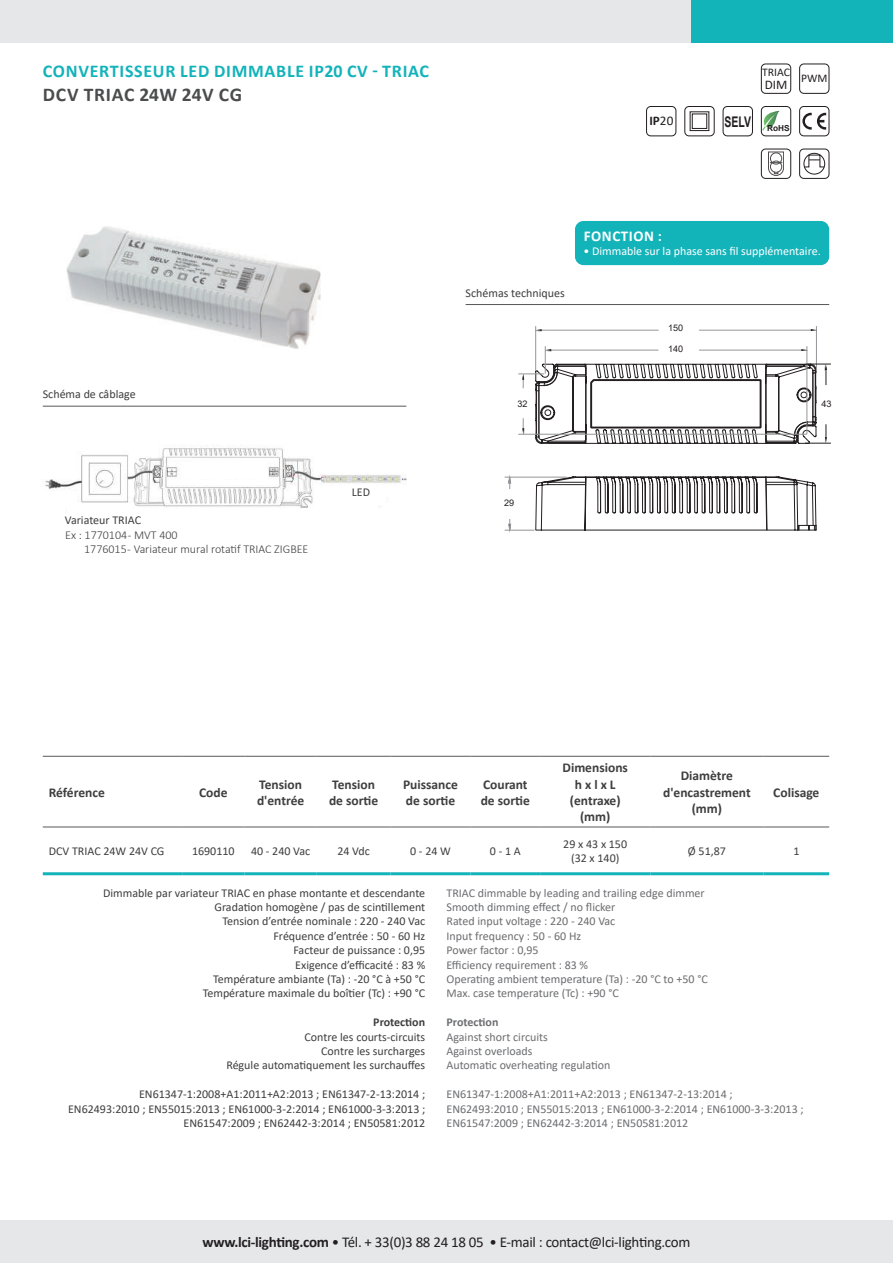
<style>
.page{position:relative;width:893px;height:1263px;background:#fff}
.page>*{position:absolute;margin:0;border:0;box-sizing:border-box;transform-origin:0 0}
.t1{font:700 19.5px "Calibri";letter-spacing:.03em;color:#4b4c4d}
.t2{font:700 18px "Calibri";letter-spacing:.04em;color:#13b3ba}
.t3{font:15px "Calibri";letter-spacing:-.02em;color:#231f20}
.t4{font:700 15px "Calibri";letter-spacing:.04em;color:#fff}
.t5{font:700 14.7px "Arial";color:#231f20;scale:.71 1}
.t6{font:700 13.5px/16.2px "Calibri";color:#3e3e3f}
.t7{font:700 13.2px "Calibri";color:#231f20}
.t8{font:13.2px "Calibri";color:#231f20}
.t9{font:12px/14.4px "Calibri";color:#3e3e3f;text-align:right}
.t10{font:12px/14.4px "Calibri";color:#6c6d70}
.t11{font:300 12px/14.4px "Calibri";color:#3e3e3f}
.t12{font:12px "Calibri";color:#fff}
.t13{font:700 12px "Calibri";color:#3e3e3f}
.t14{font:700 12px "Calibri";color:#6c6d70}
.t15{font:11.7px "Calibri";color:#231f20}
.t16{font:9.15px "Arial";color:#231f20}
.t17{font:700 8.25px "Arial";color:#231f20}
.s1{font-weight:400}
.s2{font-weight:700}
</style>
<div class="page">
<div style="left:0;top:1220px;width:893px;height:43px;background:#e6e7e9"></div>
<div style="left:0;top:0;width:893px;height:43px;background:#e6e7e9"></div>
<div style="left:691px;top:0;width:202px;height:43px;background:#13b3ba"></div>
<hr style="left:466px;top:304px;width:363px;height:1px;background:#57585a">
<hr style="left:43px;top:756px;width:139px;height:1px;background:#57585a">
<hr style="left:182px;top:756px;width:62px;height:1px;background:#57585a">
<hr style="left:244px;top:756px;width:73px;height:1px;background:#57585a">
<hr style="left:317px;top:756px;width:73px;height:1px;background:#57585a">
<hr style="left:390px;top:756px;width:81px;height:1px;background:#57585a">
<hr style="left:471px;top:756px;width:69px;height:1px;background:#57585a">
<hr style="left:540px;top:756px;width:110px;height:1px;background:#57585a">
<hr style="left:650px;top:756px;width:113px;height:1px;background:#57585a">
<hr style="left:763px;top:756px;width:66px;height:1px;background:#57585a">
<hr style="left:43px;top:827px;width:139px;height:1px;background:#57585a">
<hr style="left:182px;top:827px;width:62px;height:1px;background:#57585a">
<hr style="left:244px;top:827px;width:73px;height:1px;background:#57585a">
<hr style="left:317px;top:827px;width:73px;height:1px;background:#57585a">
<hr style="left:390px;top:827px;width:81px;height:1px;background:#57585a">
<hr style="left:471px;top:827px;width:69px;height:1px;background:#57585a">
<hr style="left:540px;top:827px;width:110px;height:1px;background:#57585a">
<hr style="left:650px;top:827px;width:113px;height:1px;background:#57585a">
<hr style="left:763px;top:827px;width:66px;height:1px;background:#57585a">
<hr style="left:43px;top:872px;width:139px;height:3px;background:#13b3ba">
<hr style="left:182px;top:872px;width:62px;height:3px;background:#13b3ba">
<hr style="left:244px;top:872px;width:73px;height:3px;background:#13b3ba">
<hr style="left:317px;top:872px;width:73px;height:3px;background:#13b3ba">
<hr style="left:390px;top:872px;width:81px;height:3px;background:#13b3ba">
<hr style="left:471px;top:872px;width:69px;height:3px;background:#13b3ba">
<hr style="left:540px;top:872px;width:110px;height:3px;background:#13b3ba">
<hr style="left:650px;top:872px;width:113px;height:3px;background:#13b3ba">
<hr style="left:763px;top:872px;width:66px;height:3px;background:#13b3ba">
<div style="left:685px;top:106px;width:29px;height:30px;border:1px solid #231f20;border-radius:4px"></div>
<div style="left:690px;top:112px;width:19px;height:19px;border:1px solid #231f20"></div>
<div style="left:692px;top:114px;width:15px;height:15px;border:1px solid #231f20"></div>
<div style="left:761px;top:64px;width:30px;height:30px;border:1px solid #231f20;border-radius:4px"></div>
<div style="left:799px;top:64px;width:30px;height:30px;border:1px solid #231f20;border-radius:4px"></div>
<hr style="left:43px;top:406px;width:363px;height:1px;background:#57585a">
<img style="left:43px;top:445px;width:363px;height:63px">
<div style="left:336px;top:491px;width:49px;height:13px;background:#fff"></div>
<div style="left:184px;top:466px;width:73px;height:13px;background:#fff"></div>
<div style="left:67px;top:507px;width:73px;height:13px;background:#fff"></div>
<img style="left:67px;top:226px;width:254px;height:122px">
<hr style="left:535px;top:326px;width:1px;height:45px;background:#939598">
<hr style="left:816px;top:326px;width:1px;height:45px;background:#939598">
<svg style="left:518px;top:329px;width:313px;height:115px"></svg>
<svg style="left:505px;top:475px;width:312px;height:56px"></svg>
<div style="left:761px;top:106px;width:30px;height:30px;border:1px solid #231f20;border-radius:4px"></div>
<svg style="left:760px;top:111px;width:20px;height:19px"></svg>
<div style="left:799px;top:106px;width:30px;height:30px;border:1px solid #231f20;border-radius:4px"></div>
<svg style="left:802px;top:113px;width:24px;height:17px"></svg>
<svg style="left:768px;top:152px;width:16px;height:24px"></svg>
<div style="left:761px;top:149px;width:30px;height:30px;border:1px solid #231f20;border-radius:4px"></div>
<div style="left:799px;top:149px;width:30px;height:30px;border:1px solid #231f20;border-radius:4px"></div>
<div style="left:804px;top:153px;width:21px;height:21px;border:1px solid #231f20;border-radius:50%"></div>
<svg style="left:804px;top:155px;width:20px;height:12px"></svg>
<div style="left:646px;top:106px;width:30px;height:30px;border:1px solid #231f20;border-radius:4px"></div>
<div style="left:723px;top:106px;width:30px;height:30px;border:1px solid #231f20;border-radius:4px"></div>
<div style="left:575px;top:221px;width:254px;height:44px;background:#13b3ba;border-radius:9px"></div>
<h2 class="t2" style="left:43px;top:59px;width:388px">CONVERTISSEUR LED DIMMABLE IP20 CV - TRIAC</h2>
<h1 class="t1" style="left:43px;top:80px;width:201px">DCV TRIAC 24W 24V CG</h1>
<p class="t7" style="left:649px;top:111px;width:25px">IP<span class="s1">20</span></p>
<p class="t5" style="left:724px;top:111px;width:39px">SELV</p>
<p class="t15" style="left:762px;top:64px;width:29px">TRIAC</p>
<p class="t8" style="left:765px;top:75px;width:24px">DIM</p>
<p class="t17" style="left:767px;top:123px;width:24px">RoHS</p>
<p class="t15" style="left:801px;top:70px;width:28px">PWM</p>
<p class="t9" style="left:43px;top:387px;width:94px">Schéma de câblage</p>
<p class="t9" style="left:65px;top:512px;width:78px">Variateur TRIAC</p>
<p class="t11" style="left:84px;top:528px;width:226px;text-indent:-19px">Ex : 1770104 - MVT 400<br>1776015 - Variateur mural rotatif TRIAC ZIGBEE</p>
<p class="t9" style="left:352px;top:484px;width:20px">LED</p>
<p class="t9" style="left:466px;top:285px;width:101px">Schémas techniques</p>
<p class="t4" style="left:584px;top:225px;width:80px">FONCTION :</p>
<p class="t12" style="left:583px;top:243px;width:239px">• Dimmable sur la phase sans fil supplémentaire.</p>
<p class="t16" style="left:668px;top:322px;width:17px">150</p>
<p class="t16" style="left:668px;top:342px;width:17px">140</p>
<p class="t16" style="left:517px;top:397px;width:12px">32</p>
<p class="t16" style="left:821px;top:398px;width:12px">43</p>
<p class="t16" style="left:504px;top:497px;width:12px">29</p>
<p class="t6" style="left:49px;top:784px;width:58px">Référence</p>
<p class="t6" style="left:199px;top:784px;width:30px">Code</p>
<p class="t6" style="left:257px;top:776px;width:49px">Tension d'entrée</p>
<p class="t6" style="left:329px;top:776px;width:51px">Tension de sortie</p>
<p class="t6" style="left:403px;top:776px;width:56px">Puissance de sortie</p>
<p class="t6" style="left:481px;top:776px;width:51px">Courant de sortie</p>
<p class="t6" style="left:562px;top:760px;width:67px;text-align:center">Dimensions h x l x L (entraxe) (mm)</p>
<p class="t6" style="left:663px;top:768px;width:89px;text-align:center">Diamètre d'encastrement (mm)</p>
<p class="t6" style="left:773px;top:784px;width:48px">Colisage</p>
<p class="t9" style="left:49px;top:843px;width:117px">DCV TRIAC 24W 24V CG</p>
<p class="t9" style="left:192px;top:843px;width:44px">1690110</p>
<p class="t9" style="left:251px;top:843px;width:61px">40 - 240 Vac</p>
<p class="t9" style="left:337px;top:843px;width:34px">24 Vdc</p>
<p class="t9" style="left:410px;top:843px;width:42px">0 - 24 W</p>
<p class="t9" style="left:490px;top:843px;width:32px">0 - 1 A</p>
<p class="t9" style="left:563px;top:836px;width:65px;text-align:center">29 x 43 x 150 (32 x 140)</p>
<p class="t9" style="left:688px;top:843px;width:40px">Ø 51,87</p>
<p class="t9" style="left:793px;top:843px;width:8px">1</p>
<p class="t9" style="left:103px;top:885px;width:324px">Dimmable par variateur TRIAC en phase montante et descendante Gradation homogène / pas de scintillement<br>Tension d’entrée nominale : 220 - 240 Vac<br>Fréquence d’entrée : 50 - 60 Hz<br>Facteur de puissance : 0,95<br>Exigence d’efficacité : 83 %<br>Température ambiante (Ta) : -20 °C à +50 °C<br>Température maximale du boîtier (Tc) : +90 °C</p>
<p class="t13" style="left:373px;top:1014px;width:53px">Protection</p>
<p class="t9" style="left:226px;top:1029px;width:200px">Contre les courts-circuits<br>Contre les surcharges<br>Régule automatiquement les surchauffes</p>
<p class="t9" style="left:68px;top:1087px;width:359px">EN61347-1:2008+A1:2011+A2:2013 ; EN61347-2-13:2014 ;<br>EN62493:2010 ; EN55015:2013 ; EN61000-3-2:2014 ; EN61000-3-3:2013 ;<br>EN61547:2009 ; EN62442-3:2014 ; EN50581:2012</p>
<p class="t10" style="left:446px;top:885px;width:263px">TRIAC dimmable by leading and trailing edge dimmer Smooth dimming effect / no flicker<br>Rated input voltage : 220 - 240 Vac<br>Input frequency : 50 - 60 Hz<br>Power factor : 0,95<br>Efficiency requirement : 83 %<br>Operating ambient temperature (Ta) : -20 °C to +50 °C Max. case temperature (Tc) : +90 °C</p>
<p class="t14" style="left:446px;top:1014px;width:53px">Protection</p>
<p class="t10" style="left:446px;top:1029px;width:165px">Against short circuits<br>Against overloads<br>Automatic overheating regulation</p>
<p class="t10" style="left:446px;top:1087px;width:359px">EN61347-1:2008+A1:2011+A2:2013 ; EN61347-2-13:2014 ;<br>EN62493:2010 ; EN55015:2013 ; EN61000-3-2:2014 ; EN61000-3-3:2013 ;<br>EN61547:2009 ; EN62442-3:2014 ; EN50581:2012</p>
<p class="t3" style="left:202px;top:1232px;width:489px"><span class="s2">www.lci-lighting.com</span> • Tél. + 33(0)3 88 24 18 05 • E-mail : contact@lci-lighting.com</p>
</div>
